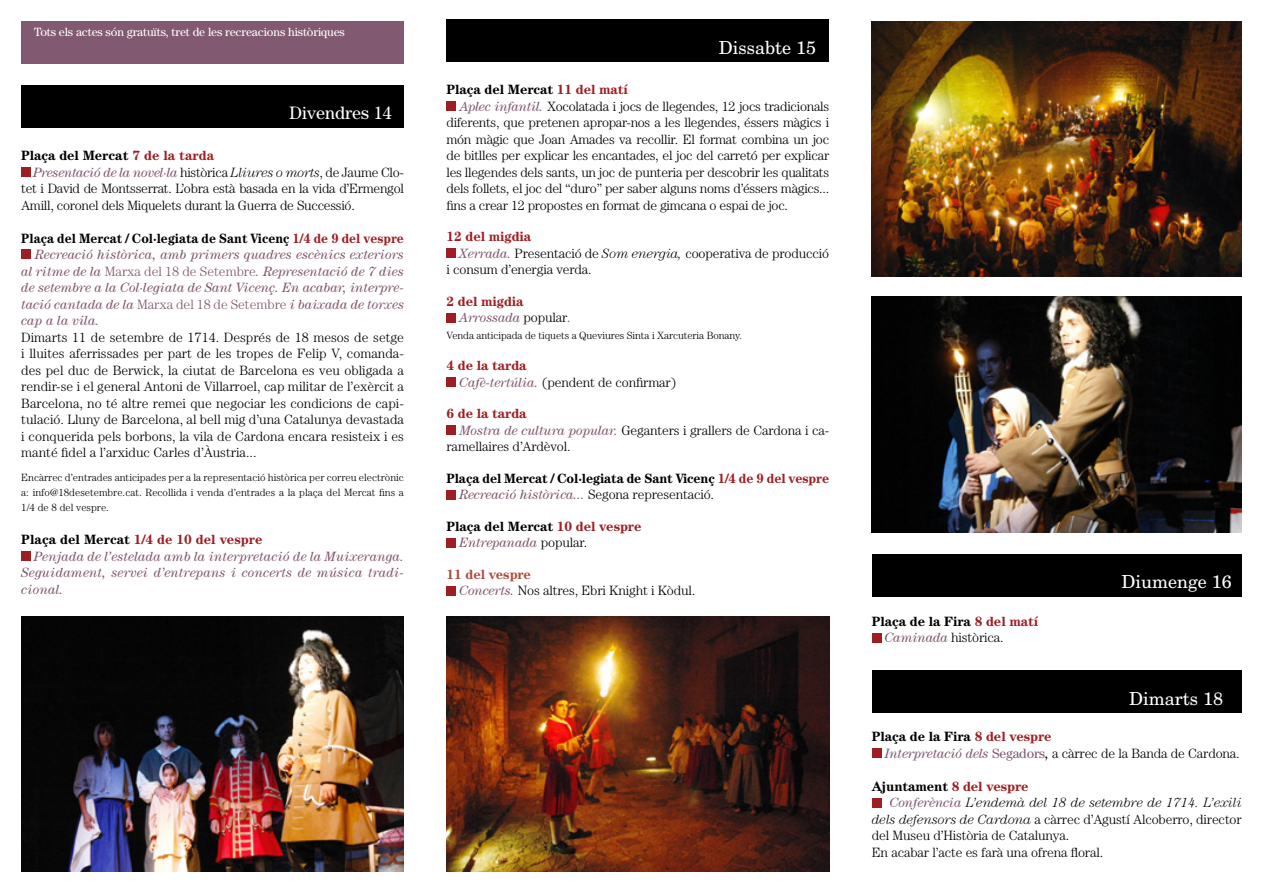
<style>
.page{position:relative;width:1263px;height:893px;background:#fff}
.page>*{position:absolute;margin:0;border:0;box-sizing:border-box;transform-origin:0 0}
.t1{font:18px "New Century Schlbk LT Std";color:#fff}
.t2{font:18px "Century Std";color:#fff}
.t3{font:300 13.5px/16.5px "Century Std";letter-spacing:-.02em;color:#000}
.t4{font:italic 13.5px "Century Std";color:#815970}
.t5{font:700 13.5px/16.5px "Century Std";letter-spacing:-.01em;color:#000}
.t6{font:700 13.5px/16.5px "Century Std";letter-spacing:-.01em;color:#000;scale:.96 1}
.t7{font:700 13.5px/16.5px "Century Std";letter-spacing:-.01em;color:#9d1f23}
.t8{font:italic 13.5px "Century Std";letter-spacing:-.02em;color:#815970}
.t9{font:700 13.5px "Century Std";letter-spacing:-.01em;color:#000;scale:.94 1}
.t10{font:italic 300 13.5px "Century Std";letter-spacing:-.01em;color:#000}
.t11{font:12px "Century Std";letter-spacing:-.01em;color:#fff}
.t12{font:300 10.5px/15px "Century Std";letter-spacing:-.01em;color:#000;text-align:justify}
.s1{color:#9d1f23}
.s2{font-weight:300;font-style:normal;color:#000}
.s3{font-weight:300;color:#000}
.s4{font-weight:300;font-style:normal}
.s5{color:#000}
.s6{font-weight:400;font-style:italic;color:#815970}
.s7{font-style:italic}
.s8{font-weight:700;color:#9d1f23}
.s9{font-weight:300}
.s10{font-weight:700;color:#ac4e3e}
.s11{font-weight:700}
.s12{font-weight:400;color:#815970}
.s13{font-weight:400;font-style:italic}
</style>
<div class="page">
<div style="left:872px;top:633px;width:9px;height:9px;background:#9d1f23"></div>
<div style="left:872px;top:748px;width:9px;height:10px;background:#9d1f23"></div>
<div style="left:872px;top:798px;width:9px;height:9px;background:#9d1f23"></div>
<div style="left:21px;top:85px;width:383px;height:43px;background:#000"></div>
<div style="left:446px;top:19px;width:383px;height:43px;background:#000"></div>
<div style="left:872px;top:554px;width:370px;height:42px;background:#000"></div>
<div style="left:21px;top:21px;width:383px;height:43px;background:#815970"></div>
<div style="left:872px;top:670px;width:370px;height:43px;background:#000"></div>
<div style="left:21px;top:167px;width:10px;height:10px;background:#9d1f23"></div>
<div style="left:21px;top:250px;width:10px;height:9px;background:#9d1f23"></div>
<div style="left:21px;top:551px;width:10px;height:10px;background:#9d1f23"></div>
<div style="left:446px;top:101px;width:10px;height:10px;background:#9d1f23"></div>
<div style="left:446px;top:248px;width:10px;height:10px;background:#9d1f23"></div>
<div style="left:446px;top:313px;width:10px;height:9px;background:#9d1f23"></div>
<div style="left:446px;top:377px;width:10px;height:10px;background:#9d1f23"></div>
<div style="left:446px;top:425px;width:10px;height:10px;background:#9d1f23"></div>
<div style="left:446px;top:490px;width:10px;height:9px;background:#9d1f23"></div>
<div style="left:446px;top:538px;width:10px;height:9px;background:#9d1f23"></div>
<div style="left:446px;top:586px;width:10px;height:9px;background:#9d1f23"></div>
<img style="left:21px;top:617px;width:383px;height:255px">
<img style="left:446px;top:617px;width:383px;height:255px">
<img style="left:872px;top:21px;width:370px;height:255px">
<img style="left:872px;top:297px;width:370px;height:236px">
<p class="t11" style="left:34px;top:25px;width:312px">Tots els actes són gratuïts, tret de les recreacions històriques</p>
<h1 class="t2" style="left:289px;top:102px;width:104px">Divendres 14</h1>
<p class="t5" style="left:21px;top:147px;width:195px">Plaça del Mercat <span class="s1">7 de la tarda</span></p>
<p class="t8" style="left:33px;top:164px;width:372px">Presentació de la novel·la <span class="s2">històrica</span> <span class="s3">Lliures o morts</span><span class="s2">, de Jaume Clo-</span></p>
<p class="t3" style="left:21px;top:180px;width:384px">tet i David de Montsserrat. L’obra està basada en la vida d’Ermengol</p>
<p class="t3" style="left:21px;top:197px;width:335px">Amill, coronel dels Miquelets durant la Guerra de Successió.</p>
<p class="t9" style="left:21px;top:230px;width:409px">Plaça del Mercat / Col·legiata de Sant Vicenç <span class="s1">1/4 de 9 del vespre</span></p>
<p class="t4" style="left:35px;top:247px;width:371px">Recreació històrica, amb primers quadres escènics exteriors</p>
<p class="t4" style="left:21px;top:263px;width:384px">al ritme de la <span class="s4">Marxa del 18 de Setembre</span>. Representació de 7 dies</p>
<p class="t4" style="left:21px;top:280px;width:384px">de setembre a la Col·legiata de Sant Vicenç. En acabar, interpre-</p>
<p class="t4" style="left:21px;top:296px;width:384px">tació cantada de la <span class="s4">Marxa del 18 de Setembre</span> i baixada de torxes</p>
<p class="t4" style="left:21px;top:313px;width:80px">cap a la vila.</p>
<p class="t3" style="left:21px;top:329px;width:384px;text-align:justify">Dimarts 11 de setembre de 1714. Després de 18 mesos de setge i lluites aferrissades per part de les tropes de Felip V, comanda&shy;des pel duc de Berwick, la ciutat de Barcelona es veu obligada a rendir-se i el general Antoni de Villarroel, cap militar de l’exèrcit a Barcelona, no té altre remei que negociar les condicions de capi&shy;tulació. Lluny de Barcelona, al bell mig d’una Catalunya devastada i conquerida pels borbons, la vila de Cardona encara resisteix i es manté fidel a l’arxiduc Carles d’Àustria...</p>
<p class="t12" style="left:21px;top:470px;width:384px">Encàrrec d’entrades anticipades per a la representació històrica per correu electrònic a: info@18desetembre.cat. Recollida i venda d’entrades a la plaça del Mercat fins a 1/4 de 8 del vespre.</p>
<p class="t7" style="left:21px;top:531px;width:243px"><span class="s5">Plaça del Mercat</span> 1/4 de 10 del vespre</p>
<p class="t4" style="left:34px;top:548px;width:372px">Penjada de l’estelada amb la interpretació de la Muixeranga.</p>
<p class="t4" style="left:21px;top:565px;width:384px">Seguidament, servei d’entrepans i concerts de música tradi-</p>
<p class="t4" style="left:21px;top:581px;width:44px">cional.</p>
<h1 class="t1" style="left:719px;top:36px;width:99px">Dissabte 15</h1>
<p class="t5" style="left:446px;top:81px;width:183px">Plaça del Mercat <span class="s1">11 del matí</span></p>
<p class="t3" style="left:459px;top:98px;width:371px"><span class="s6">Aplec infantil.</span> Xocolatada i jocs de llegendes, 12 jocs tradicionals</p>
<p class="t3" style="left:446px;top:114px;width:384px">diferents, que pretenen apropar-nos a les llegendes, éssers màgics i</p>
<p class="t3" style="left:446px;top:131px;width:384px">món màgic que Joan Amades va recollir. El format combina un joc</p>
<p class="t3" style="left:446px;top:147px;width:384px">de bitlles per explicar les encantades, el joc del carretó per explicar</p>
<p class="t3" style="left:446px;top:164px;width:384px">les llegendes dels sants, un joc de punteria per descobrir les qualitats</p>
<p class="t3" style="left:446px;top:180px;width:384px">dels follets, el joc del “duro” per saber alguns noms d’éssers màgics...</p>
<p class="t3" style="left:446px;top:197px;width:343px">fins a crear 12 propostes en format de gimcana o espai de joc.</p>
<p class="t7" style="left:446px;top:228px;width:86px">12 del migdia</p>
<p class="t3" style="left:459px;top:245px;width:372px"><span class="s6">Xerrada.</span> Presentació de <span class="s7">Som energia,</span> cooperativa de producció</p>
<p class="t3" style="left:446px;top:261px;width:147px">i consum d’energia verda.</p>
<p class="t7" style="left:459px;top:293px;width:113px;text-indent:-13px">2 del migdia<br><span class="s6">Arrossada</span> <span class="s3">popular</span><span class="s6">.</span></p>
<p class="t12" style="left:446px;top:328px;width:297px">Venda anticipada de tiquets a Queviures Sinta i Xarcuteria Bonany.</p>
<p class="t3" style="left:459px;top:357px;width:219px;text-indent:-13px"><span class="s8">4 de la tarda<br></span><span class="s6">Cafè-tertúlia.</span> (pendent de confirmar)</p>
<p class="t7" style="left:446px;top:405px;width:82px">6 de la tarda</p>
<p class="t3" style="left:459px;top:422px;width:371px"><span class="s6">Mostra de cultura popular.</span> Geganters i grallers de Cardona i ca-</p>
<p class="t3" style="left:446px;top:438px;width:126px">ramellaires d’Ardèvol.</p>
<p class="t6" style="left:459px;top:470px;width:387px;text-indent:-13px">Plaça del Mercat / Col·legiata de Sant Vicenç <span class="s1">1/4 de 9 del vespre<br></span><span class="s6">Recreació històrica...</span> <span class="s9">Segona representació.</span></p>
<p class="t5" style="left:459px;top:518px;width:184px;text-indent:-13px">Plaça del Mercat <span class="s1">10 del vespre<br></span><span class="s6">Entrepanada</span> <span class="s9">popular.</span></p>
<p class="t3" style="left:459px;top:566px;width:238px;text-indent:-13px"><span class="s10">11 del vespre<br></span><span class="s6">Concerts.</span> Nos altres, Ebri Knight i Kòdul.</p>
<p class="t5" style="left:884px;top:613px;width:155px;text-indent:-13px">Plaça de la Fira <span class="s1">8 del matí<br></span><span class="s6">Caminada</span> <span class="s9">històrica.</span></p>
<h1 class="t1" style="left:1121px;top:571px;width:112px">Diumenge 16</h1>
<h1 class="t1" style="left:1129px;top:687px;width:96px">Dimarts 18</h1>
<p class="t3" style="left:884px;top:728px;width:357px;text-indent:-13px"><span class="s11">Plaça de la Fira</span> <span class="s8">8 del vespre<br></span><span class="s6">Interpretació dels</span> <span class="s12">Segadors</span><span class="s13">,</span> a càrrec de la Banda de Cardona.</p>
<p class="t5" style="left:872px;top:778px;width:158px">Ajuntament <span class="s1">8 del vespre</span></p>
<p class="t10" style="left:889px;top:795px;width:354px"><span class="s12">Conferència</span> L’endemà del 18 de setembre de 1714. L’exili</p>
<p class="t3" style="left:872px;top:811px;width:371px"><span class="s7">dels defensors de Cardona</span> a càrrec d’Agustí Alcoberro, director</p>
<p class="t3" style="left:872px;top:827px;width:199px">del Museu d’Història de Catalunya.</p>
<p class="t3" style="left:872px;top:844px;width:233px">En acabar l’acte es farà una ofrena floral.</p>
</div>
